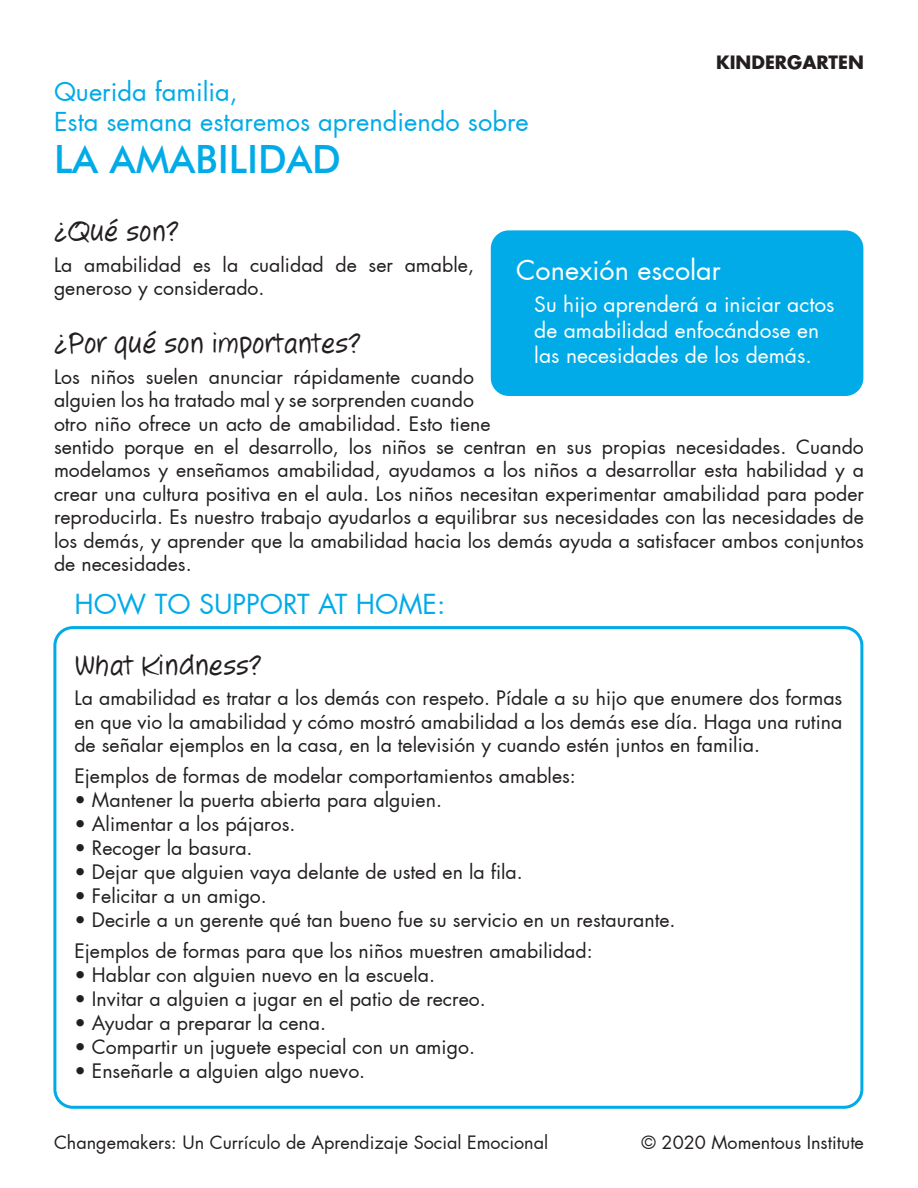
<style>
.page{position:relative;width:918px;height:1188px;background:#fff}
.page>*{position:absolute;margin:0;border:0;box-sizing:border-box;transform-origin:0 0}
.t1{font:500 39px "Futura BT";color:#00abe7}
.t2{font:30px "Jotting";color:#231f20}
.t3{font:27px "Futura";color:#00abe7}
.t4{font:27px "Futura";color:#fff}
.t5{font:25.5px "Futura";color:#00abe7}
.t6{font:21px/25.2px "Futura";color:#fff}
.t7{font:19.5px/23.4px "Futura";color:#231f20}
.t8{font:18px "Futura";color:#231f20}
.t9{font:700 18px "Futura";color:#231f20}
</style>
<div class="page">
<div style="left:491px;top:230px;width:372px;height:166px;background:#00abe7;border-radius:18px"></div>
<div style="left:53px;top:626px;width:810px;height:483px;border:3px solid #00abe7;border-radius:18px"></div>
<p class="t5" style="left:54px;top:75px;width:185px">Querida familia,</p>
<p class="t5" style="left:54px;top:106px;width:476px">Esta semana estaremos aprendiendo sobre</p>
<p class="t1" style="left:54px;top:135px;width:289px">LA AMABILIDAD</p>
<p class="t9" style="left:716px;top:50px;width:149px">KINDERGARTEN</p>
<p class="t2" style="left:54px;top:214px;width:126px">¿Qué son?</p>
<p class="t7" style="left:54px;top:253px;width:422px">La amabilidad es la cualidad de ser amable, generoso y considerado.</p>
<p class="t2" style="left:54px;top:325px;width:309px">¿Por qué son importantes?</p>
<p class="t7" style="left:54px;top:365px;width:812px">Los niños suelen anunciar rápidamente cuando<br>alguien los ha tratado mal y se sorprenden cuando<br>otro niño ofrece un acto de amabilidad. Esto tiene<br>sentido porque en el desarrollo, los niños se centran en sus propias necesidades. Cuando modelamos y enseñamos amabilidad, ayudamos a los niños a desarrollar esta habilidad y a crear una cultura positiva en el aula. Los niños necesitan experimentar amabilidad para poder reproducirla. Es nuestro trabajo ayudarlos a equilibrar sus necesidades con las necesidades de los demás, y aprender que la amabilidad hacia los demás ayuda a satisfacer ambos conjuntos de necesidades.</p>
<p class="t4" style="left:516px;top:253px;width:206px">Conexión escolar</p>
<p class="t6" style="left:534px;top:292px;width:302px">Su hijo aprenderá a iniciar actos de amabilidad enfocándose en las necesidades de los demás.</p>
<p class="t3" style="left:74px;top:587px;width:372px">HOW TO SUPPORT AT HOME:</p>
<p class="t2" style="left:74px;top:647px;width:189px">What Kindness?</p>
<p class="t7" style="left:74px;top:687px;width:770px;text-align:justify">La amabilidad es tratar a los demás con respeto. Pídale a su hijo que enumere dos formas en que vio la amabilidad y cómo mostró amabilidad a los demás ese día. Haga una rutina de señalar ejemplos en la casa, en la televisión y cuando estén juntos en familia.</p>
<p class="t7" style="left:74px;top:765px;width:503px">Ejemplos de formas de modelar comportamientos amables:</p>
<p class="t7" style="left:74px;top:789px;width:369px">• Mantener la puerta abierta para alguien.</p>
<p class="t7" style="left:74px;top:813px;width:223px">• Alimentar a los pájaros.</p>
<p class="t7" style="left:74px;top:837px;width:180px">• Recoger la basura.</p>
<p class="t7" style="left:74px;top:861px;width:450px">• Dejar que alguien vaya delante de usted en la fila.</p>
<p class="t7" style="left:74px;top:885px;width:194px">• Felicitar a un amigo.</p>
<p class="t7" style="left:74px;top:909px;width:603px">• Decirle a un gerente qué tan bueno fue su servicio en un restaurante.</p>
<p class="t7" style="left:74px;top:939px;width:520px">Ejemplos de formas para que los niños muestren amabilidad:</p>
<p class="t7" style="left:74px;top:963px;width:362px">• Hablar con alguien nuevo en la escuela.</p>
<p class="t7" style="left:74px;top:987px;width:413px">• Invitar a alguien a jugar en el patio de recreo.</p>
<p class="t7" style="left:74px;top:1011px;width:253px">• Ayudar a preparar la cena.</p>
<p class="t7" style="left:74px;top:1035px;width:402px">• Compartir un juguete especial con un amigo.</p>
<p class="t7" style="left:74px;top:1059px;width:292px">• Enseñarle a alguien algo nuevo.</p>
<p class="t8" style="left:54px;top:1131px;width:496px">Changemakers: Un Currículo de Aprendizaje Social Emocional</p>
<p class="t8" style="left:642px;top:1131px;width:224px">© 2020 Momentous Institute</p>
</div>
